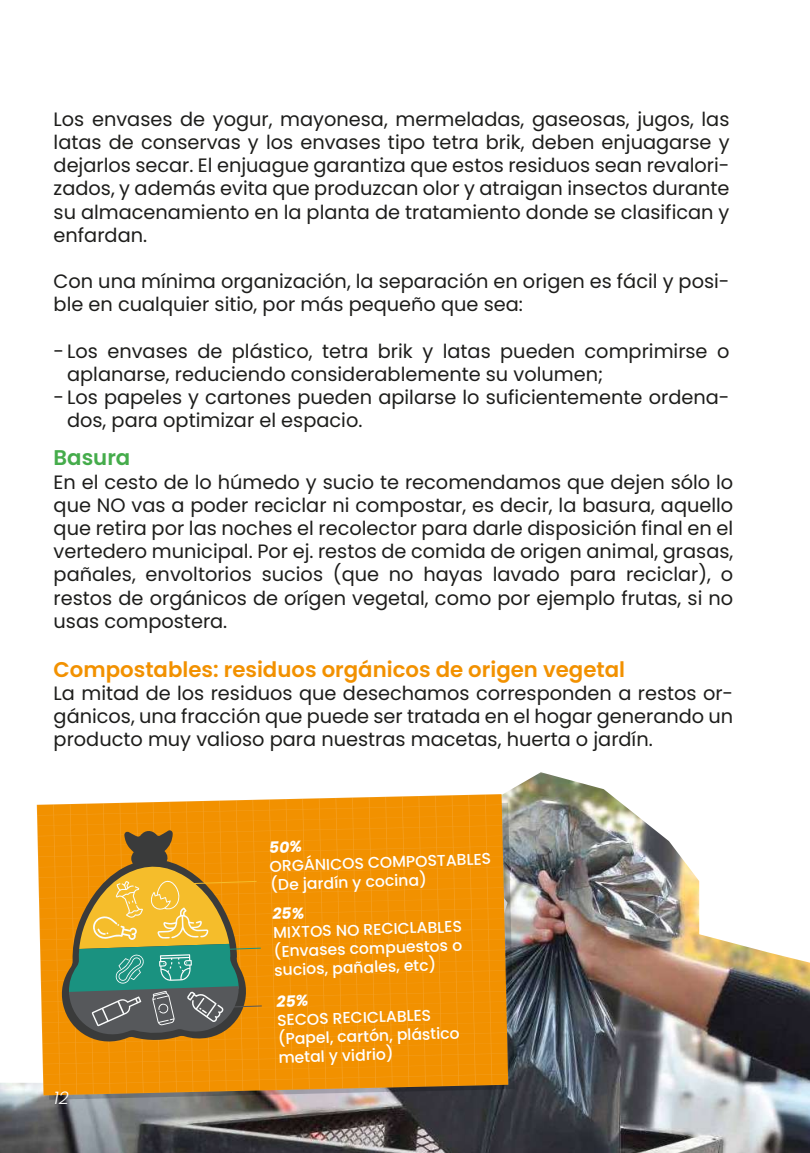
<style>
.page{position:relative;width:810px;height:1153px;background:#fff}
.page>*{position:absolute;margin:0;border:0;box-sizing:border-box;transform-origin:0 0}
.t1{font:600 21.3px "Poppins";color:#f29100}
.t2{font:600 21.3px "Poppins";color:#45ac4b}
.t3{font:19.35px/23.2px "Poppins";color:#1d1d1b;text-align:justify}
.t4{font:italic 300 17.4px "Poppins";color:#fff}
.t5{font:500 15.6px/18.8px "Poppins";color:#fff}
</style>
<div class="page">
<img style="left:0;top:772px;width:810px;height:381px">
<img style="left:43px;top:803px;width:472px;height:296px">
<svg style="left:37px;top:794px;width:472px;height:301px;background:#ec9512"></svg>
<svg style="left:60px;top:856px;width:9px;height:193px;background:#d88509"></svg>
<svg style="left:69px;top:800px;width:194px;height:294px;background:#b98e2e"></svg>
<svg style="left:269px;top:799px;width:41px;height:291px;background:#f19203"></svg>
<p class="t3" style="left:54px;top:107px;width:678px">Los envases de yogur, mayonesa, mermeladas, gaseosas, jugos, las latas de conservas y los envases tipo tetra brik, deben enjuagarse y dejarlos secar. El enjuague garantiza que estos residuos sean revalori&shy;zados, y además evita que produzcan olor y atraigan insectos durante su almacenamiento en la planta de tratamiento donde se clasifican y enfardan.</p>
<p class="t3" style="left:54px;top:270px;width:677px">Con una mínima organización, la separación en origen es fácil y posi&shy;ble en cualquier sitio, por más pequeño que sea:</p>
<p class="t3" style="left:67px;top:339px;width:664px;text-indent:-13px">- Los envases de plástico, tetra brik y latas pueden comprimirse o aplanarse, reduciendo considerablemente su volumen;</p>
<p class="t3" style="left:67px;top:386px;width:664px;text-indent:-13px">- Los papeles y cartones pueden apilarse lo suficientemente ordena&shy;dos, para optimizar el espacio.</p>
<p class="t2" style="left:54px;top:446px;width:78px">Basura</p>
<p class="t3" style="left:54px;top:470px;width:681px">En el cesto de lo húmedo y sucio te recomendamos que dejen sólo lo que NO vas a poder reciclar ni compostar, es decir, la basura, aquello que retira por las noches el recolector para darle disposición final en el vertedero municipal. Por ej. restos de comida de origen animal, grasas, pañales, envoltorios sucios (que no hayas lavado para reciclar), o restos de orgánicos de orígen vegetal, como por ejemplo frutas, si no usas compostera.</p>
<p class="t1" style="left:54px;top:657px;width:573px">Compostables: residuos orgánicos de origen vegetal</p>
<p class="t3" style="left:54px;top:681px;width:681px">La mitad de los residuos que desechamos corresponden a restos or&shy;gánicos, una fracción que puede ser tratada en el hogar generando un producto muy valioso para nuestras macetas, huerta o jardín.</p>
<p class="t5" style="left:269px;top:857px;width:223px;rotate:-2deg">ORGÁNICOS COMPOSTABLES (De jardín y cocina)</p>
<p class="t5" style="left:273px;top:923px;width:190px;text-align:justify;rotate:-2deg">MIXTOS NO RECICLABLES (Envases compuestos o sucios, pañales, etc)</p>
<p class="t4" style="left:54px;top:1087px;width:17px">12</p>
<p class="t5" style="left:277px;top:1011px;width:183px;rotate:-2deg">SECOS RECICLABLES (Papel, cartón, plástico metal y vidrio)</p>
</div>
